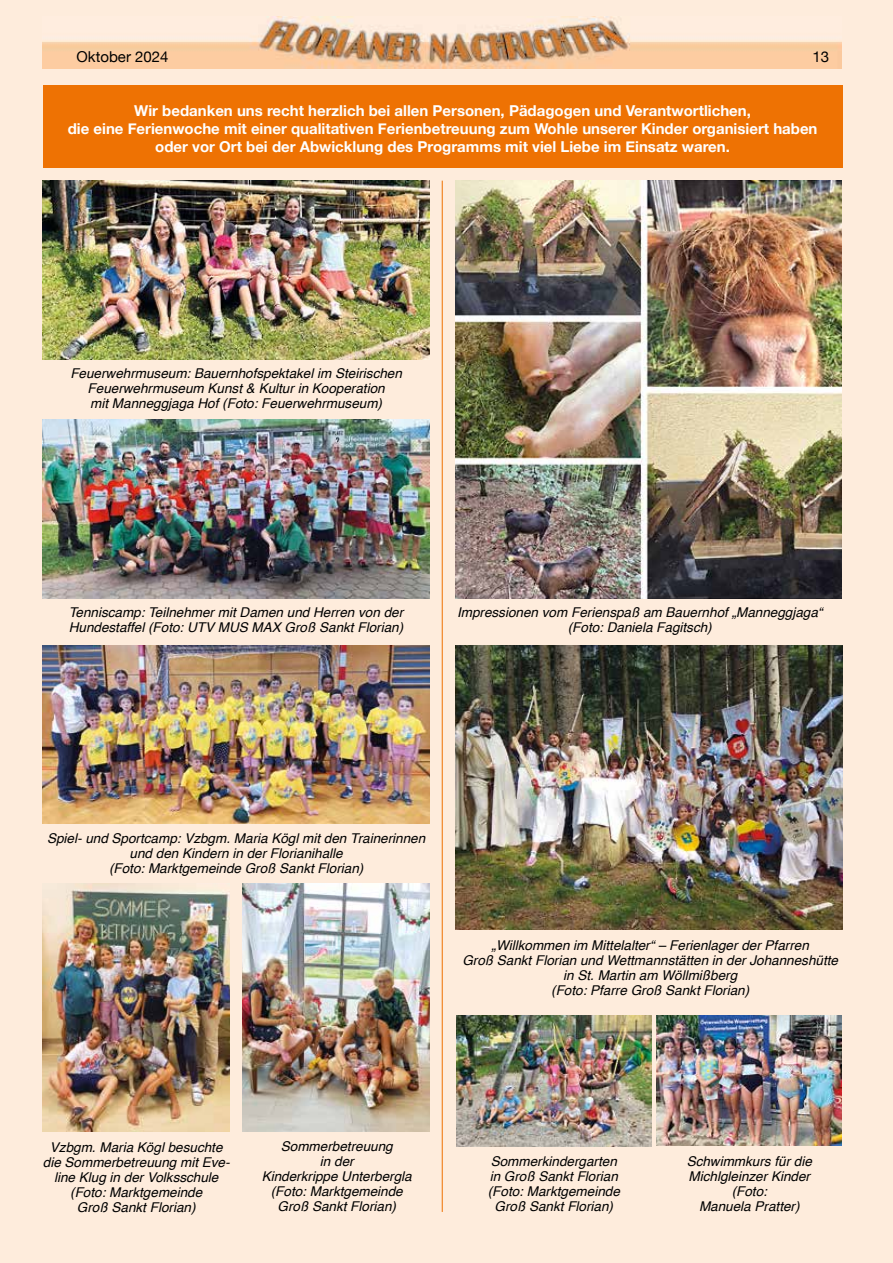
<style>
.page{position:relative;width:893px;height:1263px;background:#feecdc}
.page>*{position:absolute;margin:0;border:0;box-sizing:border-box;transform-origin:0 0}
.t1{font:700 15px/18px "Helvetica Neue";color:#fff;text-align:center}
.t2{font:15px "Helvetica Neue";color:#000}
.t3{font:italic 13.5px/15px "Helvetica";color:#000;text-align:center}
</style>
<div class="page">
<img style="left:43px;top:41px;width:799px;height:27px">
<img style="left:42px;top:16px;width:799px;height:51px">
<hr style="left:442px;top:181px;width:1px;height:1031px;background:#ee7203">
<div style="left:43px;top:85px;width:799px;height:83px;background:#ee7203"></div>
<img style="left:43px;top:181px;width:386px;height:178px">
<img style="left:43px;top:420px;width:386px;height:178px">
<img style="left:43px;top:645px;width:386px;height:179px">
<img style="left:42px;top:883px;width:188px;height:248px">
<img style="left:456px;top:1015px;width:196px;height:131px">
<img style="left:455px;top:181px;width:387px;height:417px">
<img style="left:455px;top:645px;width:387px;height:285px">
<img style="left:657px;top:1015px;width:185px;height:130px">
<img style="left:242px;top:883px;width:187px;height:248px">
<p class="t2" style="left:77px;top:46px;width:93px">Oktober 2024</p>
<p class="t2" style="left:812px;top:46px;width:18px">13</p>
<p class="t2" style="left:77px;top:46px;width:67px">Juni 2023</p>
<p class="t1" style="left:68px;top:102px;width:751px">Wir bedanken uns recht herzlich bei allen Personen, Pädagogen und Verantwortlichen,<br>die eine Ferienwoche mit einer qualitativen Ferienbetreuung zum Wohle unserer Kinder organisiert haben oder vor Ort bei der Abwicklung des Programms mit viel Liebe im Einsatz waren.</p>
<p class="t3" style="left:70px;top:366px;width:333px">Feuerwehrmuseum: Bauernhofspektakel im Steirischen<br>Feuerwehrmuseum Kunst &amp; Kultur in Kooperation<br>mit Manneggjaga Hof (Foto: Feuerwehrmuseum)</p>
<p class="t3" style="left:69px;top:605px;width:336px;text-align:left">Tenniscamp: Teilnehmer mit Damen und Herren von der<br>Hundestaffel (Foto: UTV MUS MAX Groß Sankt Florian)</p>
<p class="t3" style="left:457px;top:605px;width:367px">Impressionen vom Ferienspaß am Bauernhof „Manneggjaga“ (Foto: Daniela Fagitsch)</p>
<p class="t3" style="left:47px;top:831px;width:380px">Spiel- und Sportcamp: Vzbgm. Maria Kögl mit den Trainerinnen und den Kindern in der Florianihalle<br>(Foto: Marktgemeinde Groß Sankt Florian)</p>
<p class="t3" style="left:462px;top:938px;width:377px">„Willkommen im Mittelalter“ – Ferienlager der Pfarren<br>Groß Sankt Florian und Wettmannstätten in der Johanneshütte in St. Martin am Wöllmißberg<br>(Foto: Pfarre Groß Sankt Florian)</p>
<p class="t3" style="left:43px;top:1140px;width:189px">Vzbgm. Maria Kögl besuchte die Sommerbetreuung mit Eve&shy;line Klug in der Volksschule (Foto: Marktgemeinde<br>Groß Sankt Florian)</p>
<p class="t3" style="left:262px;top:1139px;width:152px">Sommerbetreuung<br>in der<br>Kinderkrippe Unterbergla (Foto: Marktgemeinde<br>Groß Sankt Florian)</p>
<p class="t3" style="left:488px;top:1154px;width:134px">Sommerkindergarten in Groß Sankt Florian (Foto: Marktgemeinde<br>Groß Sankt Florian)</p>
<p class="t3" style="left:687px;top:1154px;width:127px">Schwimmkurs für die<br>Michlgleinzer Kinder (Foto:<br>Manuela Pratter)</p>
</div>
